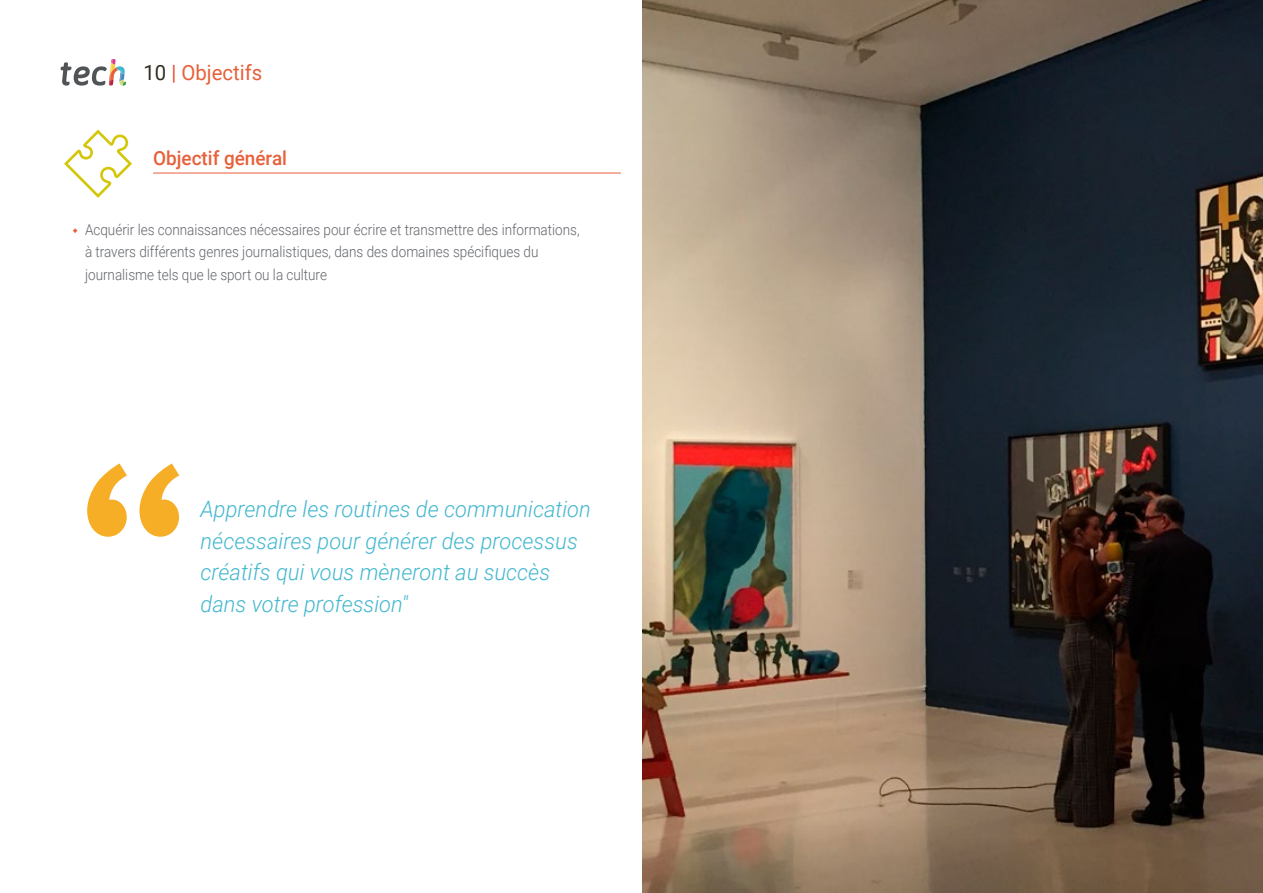
<style>
.page{position:relative;width:1263px;height:893px;background:#fff}
.page>*{position:absolute;margin:0;border:0;box-sizing:border-box;transform-origin:0 0}
.t1{font:italic 300 22.5px/31.5px "Roboto";color:#43b7cf}
.t2{font:21px "Roboto";color:#e7603a}
.t3{font:500 19.5px "Roboto";color:#e7603a}
.t4{font:300 15px/22.5px "Roboto";color:#61646a;scale:.9 1}
.s1{color:#312e20}
.s2{color:#e94d36}
</style>
<div class="page">
<hr style="left:153px;top:173px;width:468px;height:1px;background:#e7603a">
<svg style="left:64px;top:130px;width:68px;height:68px"></svg>
<img style="left:642px;top:0;width:621px;height:893px">
<svg style="left:87px;top:463px;width:92px;height:74px"></svg>
<svg style="left:61px;top:59px;width:65px;height:27px"></svg>
<h2 class="t2" style="left:144px;top:57px;width:120px"><span class="s1">10</span> <span class="s2">|</span> Objectifs</h2>
<h3 class="t3" style="left:153px;top:144px;width:135px">Objectif général</h3>
<p class="t4" style="left:85px;top:218px;width:551px">Acquérir les connaissances nécessaires pour écrire et transmettre des informations, à travers différents genres journalistiques, dans des domaines spécifiques du journalisme tels que le sport ou la culture</p>
<h1 class="t1" style="left:201px;top:492px;width:392px">Apprendre les routines de communication nécessaires pour générer des processus créatifs qui vous mèneront au succès dans votre profession"</h1>
</div>
